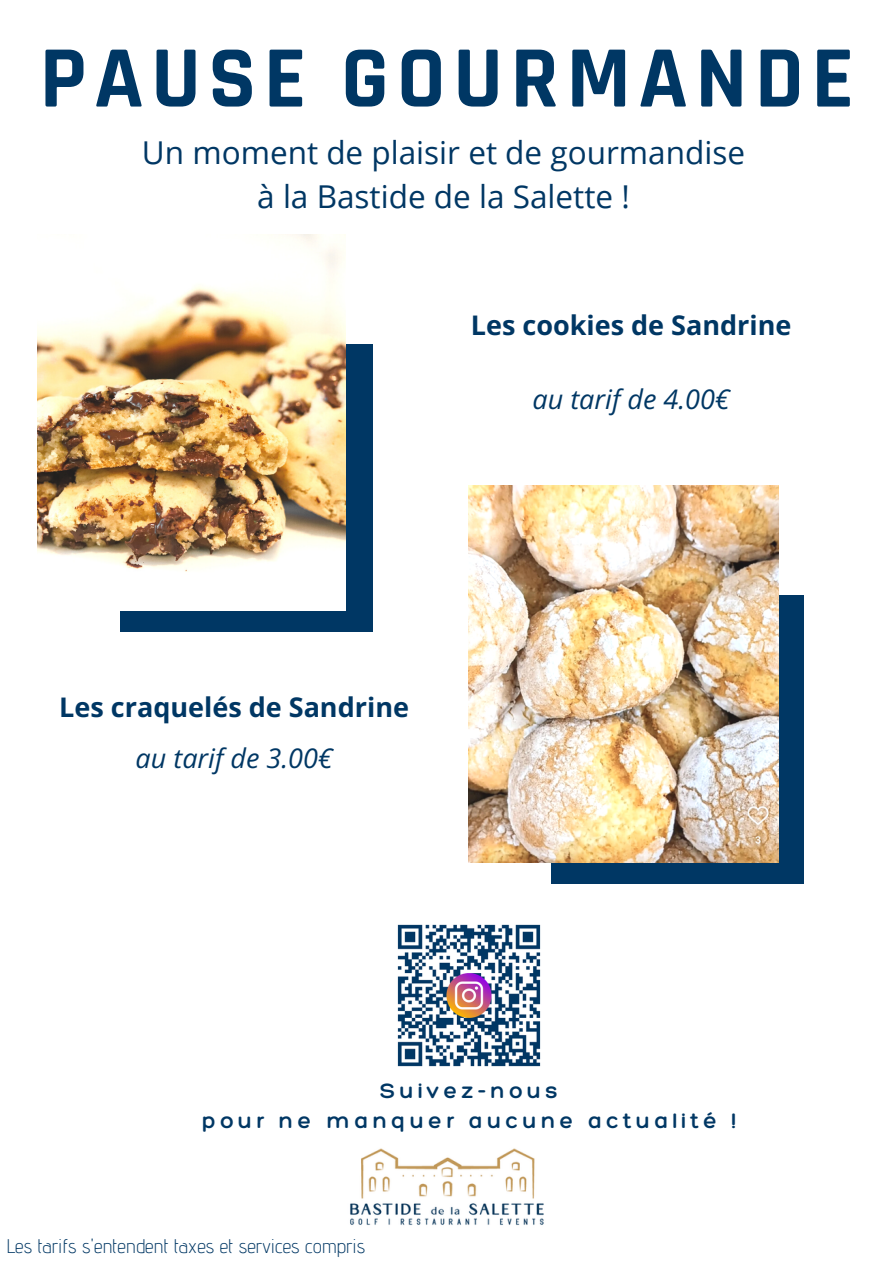
<style>
.page{position:relative;width:894px;height:1264px;background:#fff}
.page>*{position:absolute;margin:0;border:0;box-sizing:border-box;transform-origin:0 0}
.t1{font:700 88.5px "Rajdhani";letter-spacing:.085em;color:#003764}
.t2{font:31.5px/43.8px "Open Sans";color:#003764;text-align:center}
.t3{font:700 27px "Open Sans";color:#003764}
.t4{font:italic 27px "Open Sans";color:#003764}
.t5{font:300 22.5px/30.3px "Hero";letter-spacing:.19em;color:#003764;text-align:center}
.t6{font:300 19.8px "Advent Pro";color:#003764}
</style>
<div class="page">
<div style="left:120px;top:344px;width:252px;height:287px;background:#003764"></div>
<img style="left:350px;top:1148px;width:194px;height:77px">
<img style="left:37px;top:234px;width:309px;height:376px">
<div style="left:551px;top:595px;width:253px;height:288px;background:#003764"></div>
<img style="left:468px;top:485px;width:310px;height:377px">
<img style="left:397px;top:924px;width:144px;height:143px">
<h2 class="t1" style="left:40px;top:24px;width:815px">PAUSE GOURMANDE</h2>
<h4 class="t2" style="left:142px;top:130px;width:604px">Un moment de plaisir et de gourmandise à la Bastide de la Salette !</h4>
<h3 class="t3" style="left:470px;top:306px;width:322px">Les cookies de Sandrine</h3>
<p class="t3" style="left:59px;top:688px;width:351px">Les craquelés de Sandrine</p>
<h5 class="t4" style="left:136px;top:739px;width:198px">au tarif de 3.00€</h5>
<h4 class="t4" style="left:532px;top:380px;width:198px">au tarif de 4.00€</h4>
<p class="t5" style="left:202px;top:1074px;width:535px">Suivez-nous<br>pour ne manquer aucune actualité !</p>
<h3 class="t6" style="left:7px;top:1233px;width:360px">Les tarifs s'entendent taxes et services compris</h3>
</div>
